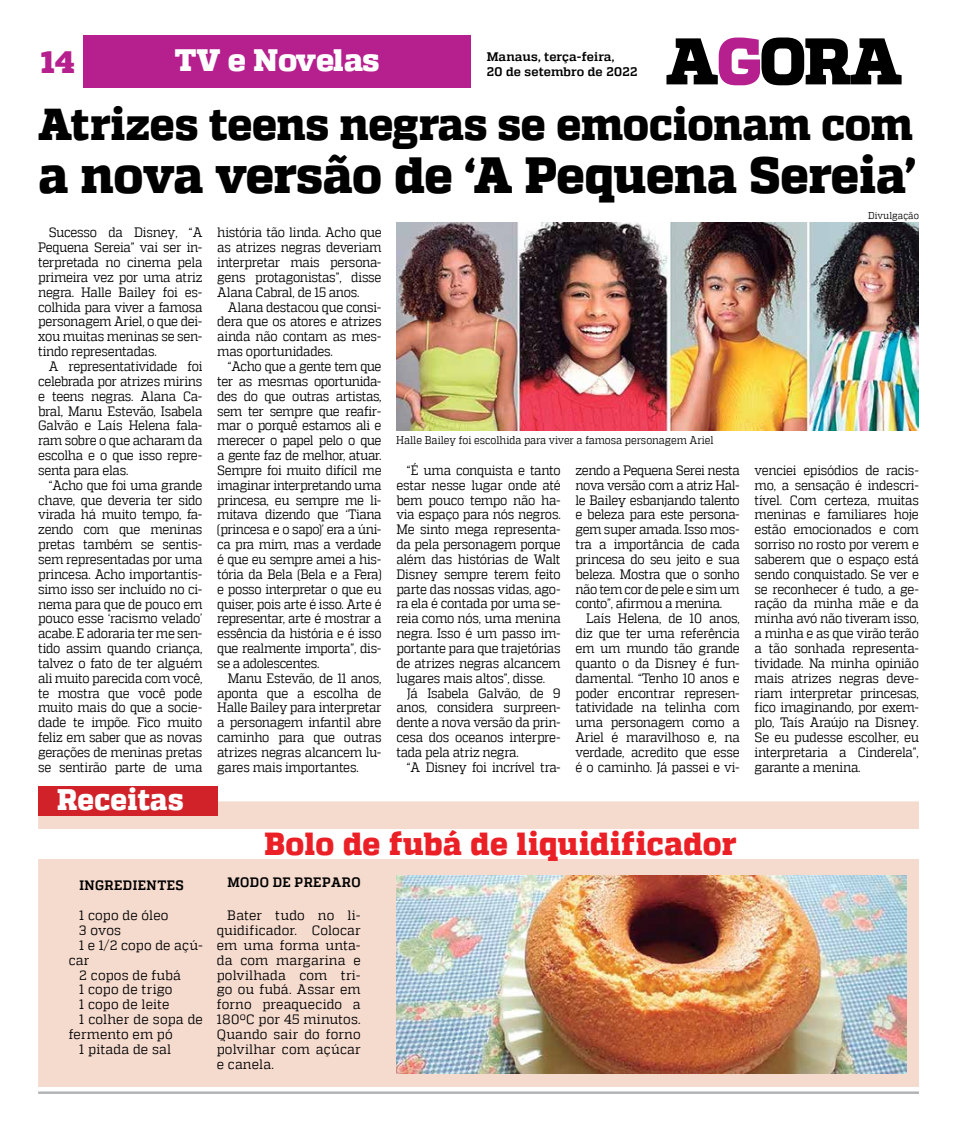
<style>
.page{position:relative;width:957px;height:1134px;background:#fff}
.page>*{position:absolute;margin:0;border:0;box-sizing:border-box;transform-origin:0 0}
.t1{font:800 50.75px "MW Quadon";letter-spacing:-.01em;color:#000;scale:.95 1}
.t2{font:800 44.5px "MW Quadon";letter-spacing:-.005em;color:#000;scale:.95 1}
.t3{font:800 31.88px "MW Quadon";letter-spacing:.01em;color:#eb2026;scale:.95 1}
.t4{font:800 30.88px "MW Quadon";color:#fff}
.t5{font:800 30.88px "MW Quadon";color:#b5208e}
.t6{font:800 29.62px "MW Quadon";letter-spacing:.01em;color:#fff;scale:.95 1}
.t7{font:13.62px/14.9px "MW Quadon";letter-spacing:-.025em;color:#000;text-align:justify;scale:.9 1}
.t8{font:13.62px/14.9px "MW Quadon";letter-spacing:-.025em;color:#000;text-align:justify;scale:.95 1}
.t9{font:13.62px "MW Quadon";letter-spacing:.01em;color:#000;scale:.95 1}
.t10{font:700 13.62px "MW Quadon";letter-spacing:.035em;color:#000;scale:.95 1}
.t11{font:13.62px "MW Quadon";letter-spacing:.005em;color:#000;scale:.95 1}
.t12{font:13.62px "MW Quadon";letter-spacing:.015em;color:#000;scale:.95 1}
.t13{font:700 12.38px/14.9px "MW Quadon";letter-spacing:.015em;color:#000}
.t14{font:11.12px "MW Quadon";letter-spacing:-.005em;color:#000;scale:.9 1}
.t15{font:9.88px "MW Quadon";letter-spacing:.01em;color:#000;scale:.9 1}
</style>
<div class="page">
<div style="left:39px;top:802px;width:879px;height:284px;background:#f5dace"></div>
<img style="left:396px;top:222px;width:522px;height:208px">
<div style="left:83px;top:35px;width:388px;height:53px;background:#b5208e"></div>
<svg style="left:666px;top:38px;width:235px;height:47px"></svg>
<img style="left:396px;top:876px;width:510px;height:197px">
<div style="left:38px;top:787px;width:179px;height:29px;background:#d12229"></div>
<div style="left:36px;top:829px;width:885px;height:30px;background:#fff"></div>
<hr style="left:38px;top:1091px;width:881px;height:3px;background:#b1b3b5">
<h3 class="t5" style="left:41px;top:44px;width:35px">14</h3>
<h3 class="t4" style="left:175px;top:42px;width:206px">TV e Novelas</h3>
<p class="t13" style="left:487px;top:49px;width:152px">Manaus, terça-feira,<br>20 de setembro de 2022</p>
<h2 class="t2" style="left:38px;top:98px;width:922px">Atrizes teens negras se emocionam com</h2>
<h1 class="t1" style="left:38px;top:145px;width:925px">a nova versão de ‘A Pequena Sereia’</h1>
<p class="t15" style="left:868px;top:210px;width:58px">Divulgação</p>
<p class="t7" style="left:38px;top:225px;width:184px;text-indent:11px">Sucesso da Disney, “A Pequena Sereia” vai ser in&shy;terpretada no cinema pela primeira vez por uma atriz negra. Halle Bailey foi es&shy;colhida para viver a famosa personagem Ariel, o que dei&shy;xou muitas meninas se sen&shy;tindo representadas.</p>
<p class="t7" style="left:38px;top:359px;width:184px;text-indent:11px">A representatividade foi celebrada por atrizes mirins e teens negras. Alana Ca&shy;bral, Manu Estevão, Isabela Galvão e Laís Helena fala&shy;ram sobre o que acharam da escolha e o que isso repre&shy;senta para elas.</p>
<p class="t7" style="left:38px;top:477px;width:184px;text-indent:11px">“Acho que foi uma grande chave, que deveria ter sido virada há muito tempo, fa&shy;zendo com que meninas pretas também se sentis&shy;sem representadas por uma princesa. Acho importantís&shy;simo isso ser incluído no ci&shy;nema para que de pouco em pouco esse ‘racismo velado’ acabe. E adoraria ter me sen&shy;tido assim quando criança, talvez o fato de ter alguém ali muito parecida com você, te mostra que você pode muito mais do que a socie&shy;dade te impõe. Fico muito feliz em saber que as novas gerações de meninas pretas se sentirão parte de uma</p>
<h3 class="t6" style="left:57px;top:782px;width:135px">Receitas</h3>
<p class="t10" style="left:79px;top:877px;width:112px">IngredIentes</p>
<p class="t9" style="left:79px;top:908px;width:95px">1 copo de óleo</p>
<p class="t8" style="left:79px;top:923px;width:46px">3 ovos</p>
<p class="t12" style="left:79px;top:937px;width:132px">1 e 1/2 copo de açú-</p>
<p class="t8" style="left:69px;top:952px;width:23px">car</p>
<p class="t11" style="left:79px;top:967px;width:108px">2 copos de fubá</p>
<p class="t9" style="left:79px;top:982px;width:100px">1 copo de trigo</p>
<p class="t9" style="left:79px;top:997px;width:97px">1 copo de leite</p>
<p class="t9" style="left:79px;top:1012px;width:132px">1 colher de sopa de</p>
<p class="t11" style="left:69px;top:1026px;width:111px">fermento em pó</p>
<p class="t9" style="left:79px;top:1041px;width:98px">1 pitada de sal</p>
<p class="t7" style="left:217px;top:225px;width:184px">história tão linda. Acho que as atrizes negras deveriam interpretar mais persona&shy;gens protagonistas”, disse Alana Cabral, de 15 anos.</p>
<p class="t7" style="left:217px;top:299px;width:184px;text-indent:11px">Alana destacou que consi&shy;dera que os atores e atrizes ainda não contam as mes&shy;mas oportunidades.</p>
<p class="t7" style="left:217px;top:359px;width:184px;text-indent:11px">“Acho que a gente tem que ter as mesmas oportunida&shy;des do que outras artistas, sem ter sempre que reafir&shy;mar o porquê estamos ali e merecer o papel pelo o que a gente faz de melhor, atuar.<br>Sempre foi muito difícil me imaginar interpretando uma princesa, eu sempre me li&shy;mitava dizendo que ‘Tiana (princesa e o sapo)’ era a úni&shy;ca pra mim, mas a verdade é que eu sempre amei a his&shy;tória da Bela (Bela e a Fera) e posso interpretar o que eu quiser, pois arte é isso. Arte é representar, arte é mostrar a essência da história e é isso que realmente importa”, dis&shy;se a adolescentes.</p>
<p class="t7" style="left:217px;top:670px;width:184px;text-indent:11px">Manu Estevão, de 11 anos, aponta que a escolha de Halle Bailey para interpretar a personagem infantil abre caminho para que outras atrizes negras alcancem lu&shy;gares mais importantes.</p>
<p class="t14" style="left:396px;top:434px;width:354px">Halle Bailey foi escolhida para viver a famosa personagem Ariel</p>
<p class="t7" style="left:396px;top:463px;width:184px;text-indent:11px">“É uma conquista e tanto estar nesse lugar onde até bem pouco tempo não ha&shy;via espaço para nós negros.<br>Me sinto mega representa&shy;da pela personagem porque além das histórias de Walt Disney sempre terem feito parte das nossas vidas, ago&shy;ra ela é contada por uma se&shy;reia como nós, uma menina negra. Isso é um passo im&shy;portante para que trajetórias de atrizes negras alcancem lugares mais altos”, disse.</p>
<p class="t7" style="left:396px;top:685px;width:184px;text-indent:11px">Já Isabela Galvão, de 9 anos, considera surpreen&shy;dente a nova versão da prin&shy;cesa dos oceanos interpre&shy;tada pela atriz negra.</p>
<p class="t7" style="left:407px;top:759px;width:172px">“A Disney foi incrível tra-</p>
<p class="t7" style="left:575px;top:463px;width:184px">zendo a Pequena Serei nesta nova versão com a atriz Hal&shy;le Bailey esbanjando talento e beleza para este persona&shy;gem super amada. Isso mos&shy;tra a importância de cada princesa do seu jeito e sua beleza. Mostra que o sonho não tem cor de pele e sim um conto”, afirmou a menina.</p>
<p class="t7" style="left:575px;top:611px;width:184px;text-indent:11px">Laís Helena, de 10 anos, diz que ter uma referência em um mundo tão grande quanto o da Disney é fun&shy;damental. “Tenho 10 anos e poder encontrar represen&shy;tatividade na telinha com uma personagem como a Ariel é maravilhoso e, na verdade, acredito que esse é o caminho. Já passei e vi-</p>
<h3 class="t3" style="left:264px;top:825px;width:499px">Bolo de fubá de liquidificador</h3>
<p class="t10" style="left:227px;top:874px;width:142px">Modo de preparo</p>
<p class="t8" style="left:217px;top:908px;width:153px;text-indent:11px">Bater tudo no li&shy;quidificador. Colocar em uma forma unta&shy;da com margarina e polvilhada com tri&shy;go ou fubá. Assar em forno preaquecido a 180ºC por 45 minutos.<br>Quando sair do forno polvilhar com açúcar e canela.</p>
<p class="t7" style="left:754px;top:463px;width:184px">venciei episódios de racis&shy;mo, a sensação é indescri&shy;tível. Com certeza, muitas meninas e familiares hoje estão emocionados e com sorriso no rosto por verem e saberem que o espaço está sendo conquistado. Se ver e se reconhecer é tudo, a ge&shy;ração da minha mãe e da minha avó não tiveram isso, a minha e as que virão terão a tão sonhada representa&shy;tividade. Na minha opinião mais atrizes negras deve&shy;riam interpretar princesas, fico imaginando, por exem&shy;plo, Taís Araújo na Disney.<br>Se eu pudesse escolher, eu interpretaria a Cinderela”, garante a menina.</p>
</div>
